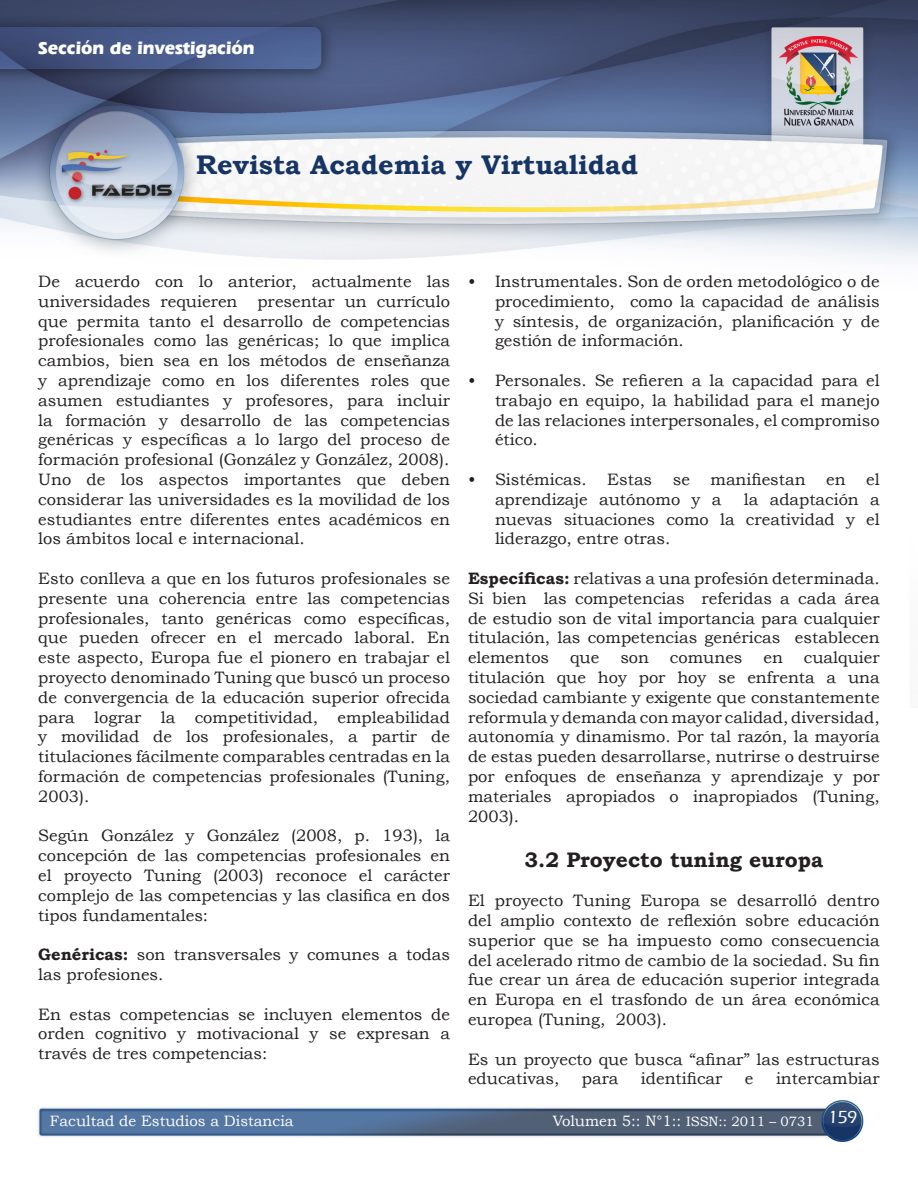
<style>
.page{position:relative;width:918px;height:1188px;background:#fff}
.page>*{position:absolute;margin:0;border:0;box-sizing:border-box;transform-origin:0 0}
.t1{font:700 27px "Bookman Old Style";color:#163564}
.Sub_titulos{font:700 21px "Bookman Old Style";color:#231f20}
.t2{font:700 18px "Eras IT Cby BT";color:#fff}
.t3{font:500 18px "Eras ITC";color:#fff}
.Contenidos_Español{font:16.5px/19.8px "Bookman Old Style";color:#231f20;text-align:justify}
.t4{font:15px "Bookman Old Style";color:#fff}
.s1{font-weight:700}
.s2{font-size:13.5px}
</style>
<div class="page">
<img style="left:0;top:0;width:918px;height:1142px">
<p class="t2" style="left:38px;top:37px;width:218px">Sección de investigación</p>
<h1 class="t1" style="left:196px;top:149px;width:443px">Revista Academia y Virtualidad</h1>
<p class="Contenidos_Español" style="left:38px;top:271px;width:413px">De acuerdo con lo anterior, actualmente las universidades requieren presentar un currículo que permita tanto el desarrollo de competencias profesionales como las genéricas; lo que implica cambios, bien sea en los métodos de enseñanza y aprendizaje como en los diferentes roles que asumen estudiantes y profesores, para incluir la formación y desarrollo de las competencias genéricas y específicas a lo largo del proceso de formación profesional (González y González, 2008).</p>
<p class="Contenidos_Español" style="left:38px;top:469px;width:413px">Uno de los aspectos importantes que deben considerar las universidades es la movilidad de los estudiantes entre diferentes entes académicos en los ámbitos local e internacional.</p>
<p class="Contenidos_Español" style="left:38px;top:568px;width:413px">Esto conlleva a que en los futuros profesionales se presente una coherencia entre las competencias profesionales, tanto genéricas como específicas, que pueden ofrecer en el mercado laboral. En este aspecto, Europa fue el pionero en trabajar el proyecto denominado Tuning que buscó un proceso de convergencia de la educación superior ofrecida para lograr la competitividad, empleabilidad y movilidad de los profesionales, a partir de titulaciones fácilmente comparables centradas en la formación de competencias profesionales (Tuning, 2003).</p>
<p class="Contenidos_Español" style="left:38px;top:826px;width:413px">Según González y González (2008, p. 193), la concepción de las competencias profesionales en el proyecto Tuning (2003) reconoce el carácter complejo de las competencias y las clasifica en dos tipos fundamentales:</p>
<p class="Contenidos_Español" style="left:38px;top:945px;width:413px"><span class="s1">Genéricas:</span> son transversales y comunes a todas las profesiones.</p>
<p class="Contenidos_Español" style="left:38px;top:1004px;width:413px">En estas competencias se incluyen elementos de orden cognitivo y motivacional y se expresan a través de tres competencias:</p>
<p class="Contenidos_Español" style="left:495px;top:271px;width:386px;text-indent:-27px">• Instrumentales. Son de orden metodológico o de procedimiento, como la capacidad de análisis y síntesis, de organización, planificación y de gestión de información.</p>
<p class="Contenidos_Español" style="left:495px;top:370px;width:386px;text-indent:-27px">• Personales. Se refieren a la capacidad para el trabajo en equipo, la habilidad para el manejo de las relaciones interpersonales, el compromiso ético.</p>
<p class="Contenidos_Español" style="left:495px;top:469px;width:386px;text-indent:-27px">• Sistémicas. Estas se manifiestan en el aprendizaje autónomo y a</p>
<p class="Contenidos_Español" style="left:495px;top:489px;width:386px;text-indent:249px">la adaptación a nuevas situaciones como la creatividad y el liderazgo, entre otras.</p>
<p class="Contenidos_Español" style="left:468px;top:568px;width:413px"><span class="s1">Específicas:</span> relativas a una profesión determinada.</p>
<p class="Contenidos_Español" style="left:468px;top:588px;width:413px">Si bien las competencias referidas a cada área de estudio son de vital importancia para cualquier titulación, las competencias genéricas establecen elementos</p>
<p class="Contenidos_Español" style="left:468px;top:648px;width:413px;text-indent:336px">cualquier titulación que hoy por hoy se enfrenta a una sociedad cambiante y exigente que constantemente reformula y demanda con mayor calidad, diversidad, autonomía y dinamismo. Por tal razón, la mayoría de estas pueden desarrollarse, nutrirse o destruirse por enfoques de enseñanza y aprendizaje y por materiales apropiados o inapropiados (Tuning, 2003).</p>
<p class="Sub_titulos" style="left:524px;top:847px;width:301px">3.2 Proyecto tuning europa</p>
<p class="Contenidos_Español" style="left:468px;top:891px;width:413px">El proyecto Tuning Europa se desarrolló dentro del amplio contexto de reflexión sobre educación superior que se ha impuesto como consecuencia del acelerado ritmo de cambio de la sociedad. Su fin fue crear un área de educación superior integrada en Europa en el trasfondo de un área económica europea (Tuning, 2003).</p>
<p class="Contenidos_Español" style="left:468px;top:1049px;width:413px">Es un proyecto que busca “afinar” las estructuras educativas,</p>
<p class="Contenidos_Español" style="left:570px;top:648px;width:31px">que</p>
<p class="Contenidos_Español" style="left:620px;top:648px;width:30px">son</p>
<p class="Contenidos_Español" style="left:670px;top:648px;width:74px">comunes</p>
<p class="Contenidos_Español" style="left:763px;top:648px;width:21px">en</p>
<p class="Contenidos_Español" style="left:582px;top:1069px;width:38px">para</p>
<p class="Contenidos_Español" style="left:641px;top:1069px;width:83px">identificar</p>
<p class="Contenidos_Español" style="left:745px;top:1069px;width:10px">e</p>
<p class="Contenidos_Español" style="left:776px;top:1069px;width:105px">intercambiar</p>
<p class="t4" style="left:50px;top:1113px;width:245px">Facultad de Estudios a Distancia</p>
<p class="t4" style="left:553px;top:1113px;width:263px">Volumen 5:: N°1:: <span class="s2">ISSN:: 2011 – 0731</span></p>
<p class="t3" style="left:828px;top:1107px;width:31px">159</p>
</div>
